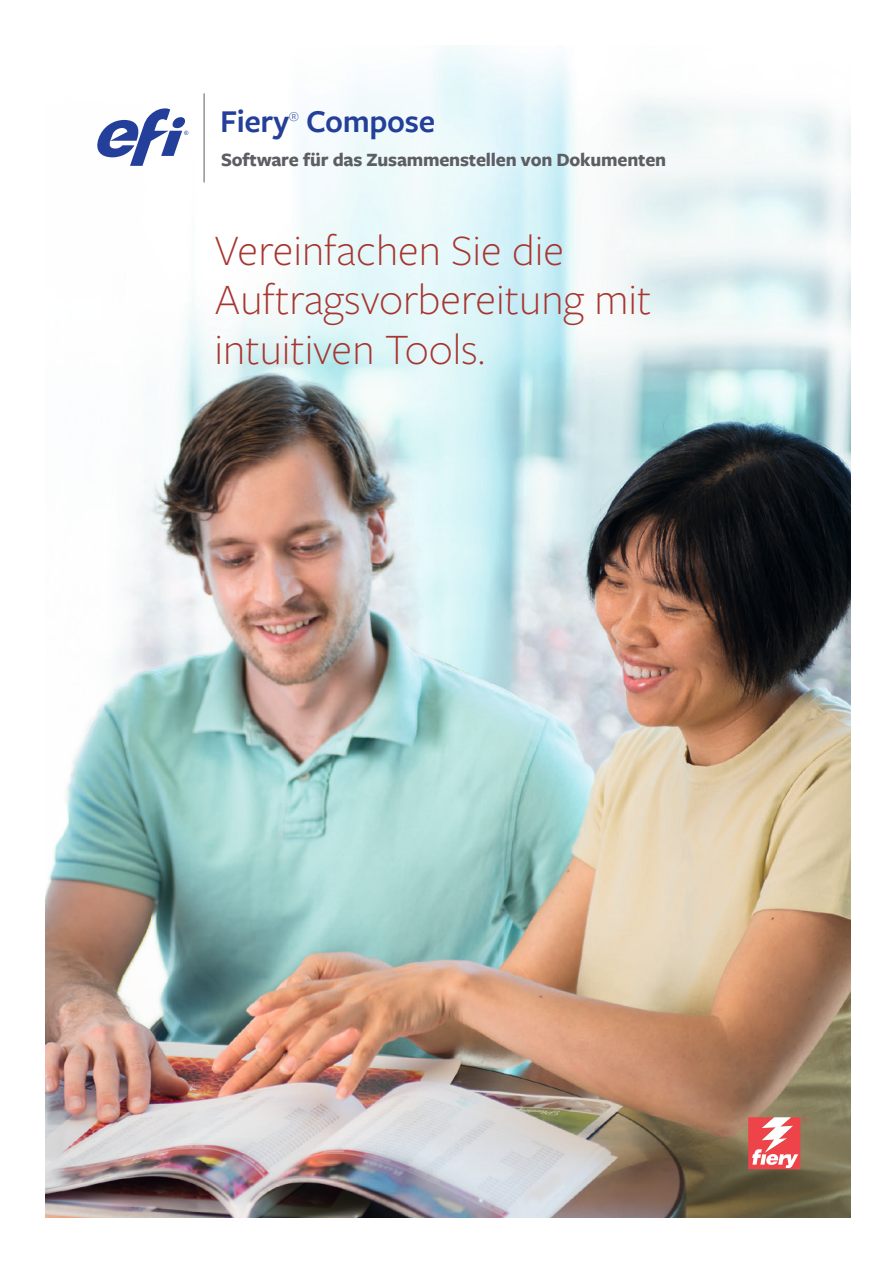
<style>
.page{position:relative;width:893px;height:1263px;background:#fff}
.page>*{position:absolute;margin:0;border:0;box-sizing:border-box;transform-origin:0 0}
.t1{font:300 45px/49.5px "Freight Sans Pro";color:#a73530}
.t2{font:600 33px "Freight Sans Pro";letter-spacing:-.01em;color:#243f99}
.t3{font:700 19.5px "Freight Sans Pro";letter-spacing:-.01em;color:#5d5e63}
.t4{font:300 13.95px "Freight Sans Pro";color:#243f99}
</style>
<div class="page">
<img style="left:45px;top:45px;width:805px;height:1173px">
<svg style="left:748px;top:1117px;width:59px;height:52px"></svg>
<svg style="left:97px;top:108px;width:91px;height:58px"></svg>
<hr style="left:204px;top:93px;width:1px;height:89px;background:#5b5e64">
<p class="t2" style="left:220px;top:99px;width:70px">Fiery</p>
<p class="t4" style="left:289px;top:107px;width:12px">®</p>
<p class="t2" style="left:306px;top:99px;width:131px">Compose</p>
<p class="t3" style="left:221px;top:146px;width:447px">Software für das Zusammenstellen von Dokumenten</p>
<p class="t1" style="left:215px;top:224px;width:438px">Vereinfachen Sie die<br>Auftragsvorbereitung mit intuitiven Tools.</p>
</div>
